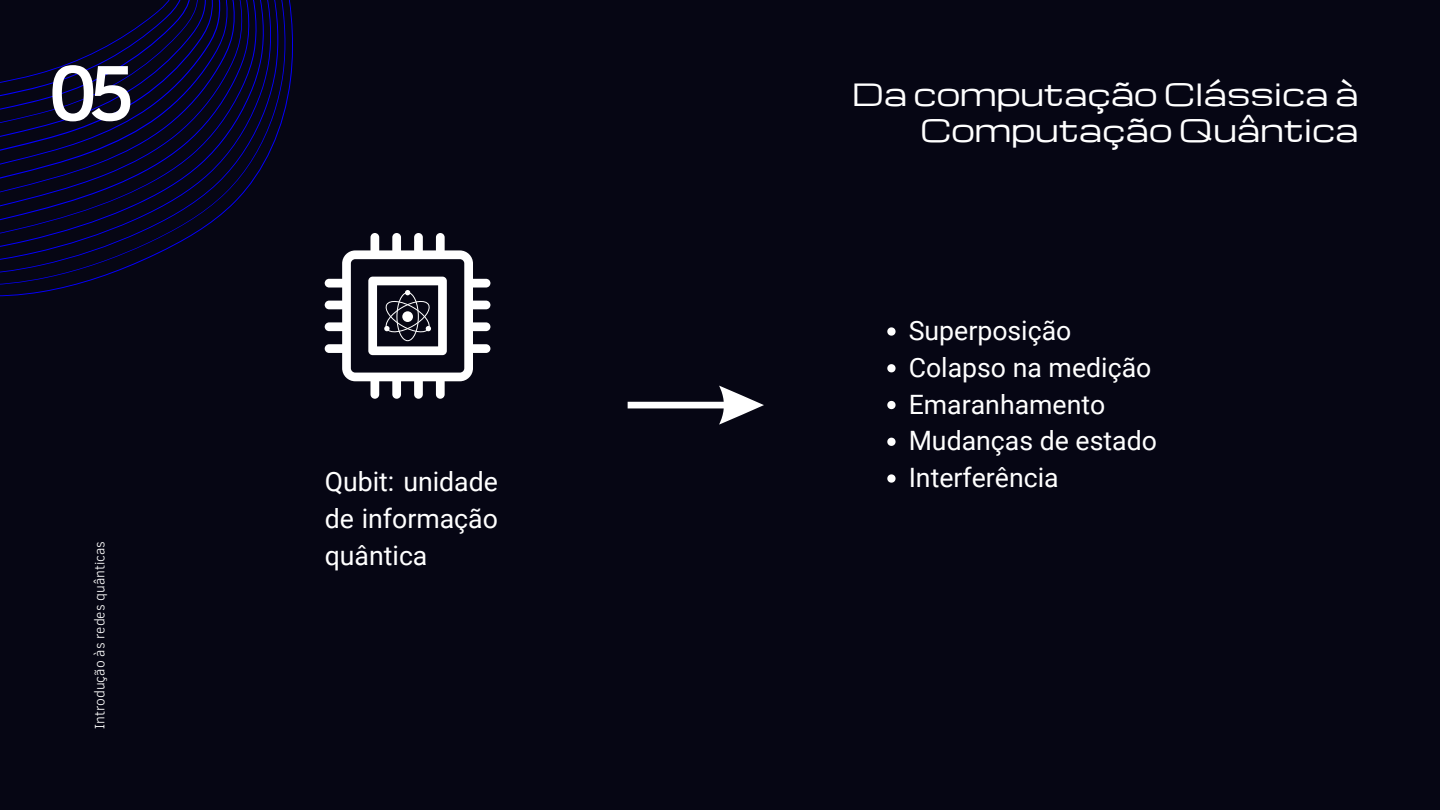
<style>
.page{position:relative;width:1440px;height:810px;background:#060614}
.page>*{position:absolute;margin:0;border:0;box-sizing:border-box;transform-origin:0 0}
.t1{font:500 80px "Clear Sans";color:#fff}
.t2{font:30px/36px "Michroma";color:#fff;text-align:right}
.t3{font:26.7px/36.8px "Roboto";color:#fff;text-align:justify}
.t4{font:300 14px "Clear Sans";color:#fff}
</style>
<div class="page">
<svg style="left:0;top:0;width:325px;height:350px"></svg>
<svg style="left:325px;top:233px;width:165px;height:166px"></svg>
<div style="left:402px;top:311px;width:11px;height:11px;background:#fff;border-radius:50%"></div>
<svg style="left:628px;top:386px;width:136px;height:39px"></svg>
<svg style="left:887px;top:327px;width:9px;height:9px"></svg>
<svg style="left:887px;top:364px;width:9px;height:8px"></svg>
<svg style="left:887px;top:401px;width:9px;height:8px"></svg>
<svg style="left:887px;top:438px;width:9px;height:8px"></svg>
<svg style="left:887px;top:474px;width:9px;height:9px"></svg>
<h1 class="t1" style="left:48px;top:34px;width:89px">05</h1>
<p class="t4" style="left:89px;top:729px;width:190px;rotate:-90deg">Introdução às redes quânticas</p>
<p class="t3" style="left:325px;top:463px;width:175px;line-height:37.1px">Qubit: unidade de informação quântica</p>
<p class="t2" style="left:852px;top:74px;width:508px">Da computação Clássica à<br>Computação Quântica</p>
<p class="t3" style="left:909px;top:313px;width:250px;text-align:left">Superposição<br>Colapso na medição<br>Emaranhamento<br>Mudanças de estado<br>Interferência</p>
</div>
